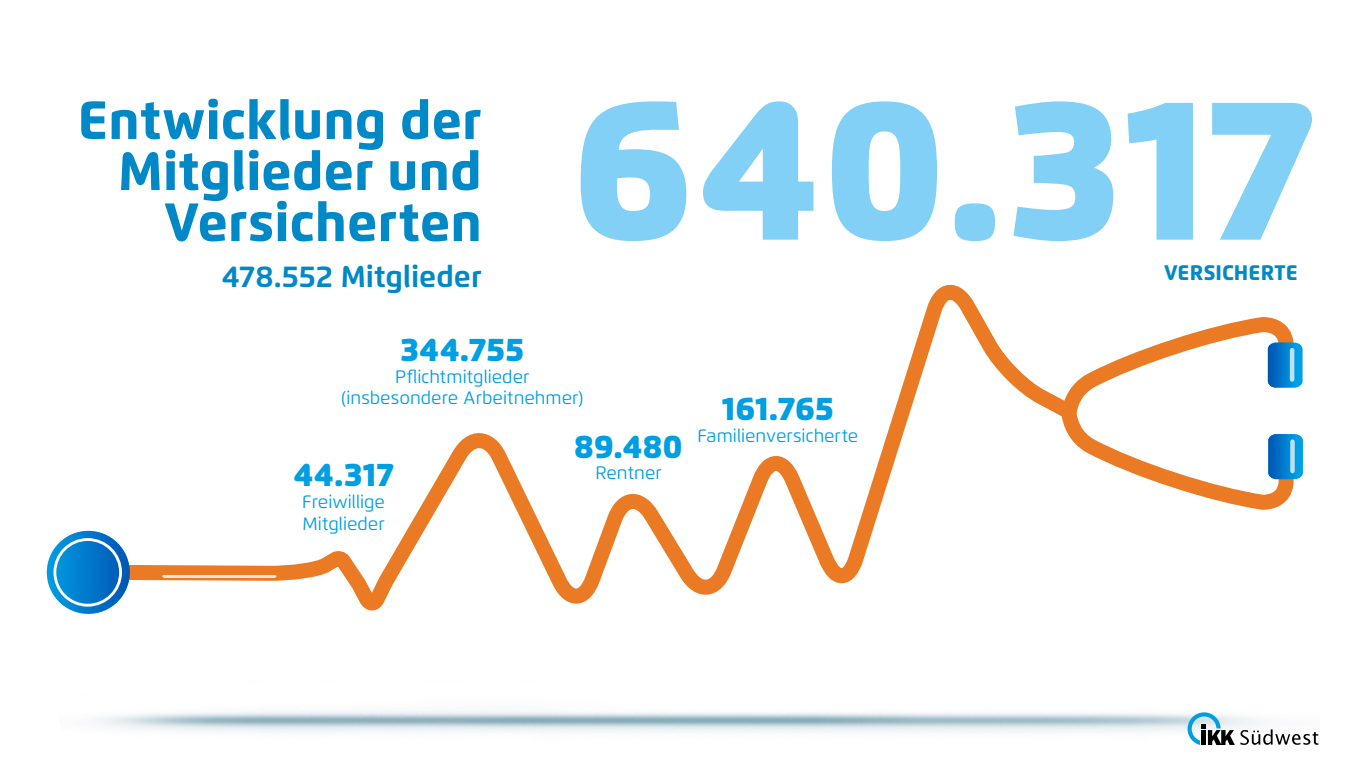
<style>
.page{position:relative;width:1361px;height:766px;background:#fff}
.page>*{position:absolute;margin:0;border:0;box-sizing:border-box;transform-origin:0 0}
.t1{font:900 201.6px "Flexo";letter-spacing:.01em;color:#82d0f5}
.t2{font:800 53.7px/51px "Flexo";color:#0089c6;text-align:right}
.t3{font:900 32.55px "Flexo";color:#009ee3}
.t4{font:700 30px "Flexo";letter-spacing:-.005em;color:#0089c6}
.t5{font:800 21px "Flexo";color:#0089c6}
.t6{font:18px/21.6px "Flexo";color:#009ee3}
</style>
<div class="page">
<svg style="left:113px;top:284px;width:938px;height:327px"></svg>
<svg style="left:1051px;top:317px;width:252px;height:193px"></svg>
<svg style="left:1290px;top:441px;width:4px;height:30px"></svg>
<div style="left:1289px;top:350px;width:5px;height:29px;background:#bae1f5"></div>
<svg style="left:47px;top:530px;width:83px;height:83px;background:#1382cf"></svg>
<div style="left:53px;top:538px;width:69px;height:68px;border:3px solid #fff;border-radius:50%"></div>
<svg style="left:1187px;top:712px;width:131px;height:32px"></svg>
<hr style="left:164px;top:574px;width:111px;height:3px;background:#fff">
<h2 class="t2" style="left:78px;top:94px;width:406px">Entwicklung der<br>Mitglieder und<br>Versicherten</h2>
<h3 class="t4" style="left:222px;top:258px;width:261px">478.552 Mitglieder</h3>
<h1 class="t1" style="left:571px;top:45px;width:745px">640.317</h1>
<p class="t5" style="left:1164px;top:259px;width:136px">VERSICHERTE</p>
<h3 class="t3" style="left:400px;top:329px;width:125px">344.755</h3>
<p class="t6" style="left:341px;top:365px;width:244px;text-align:center">Pflichtmitglieder (insbesondere Arbeitnehmer)</p>
<h3 class="t3" style="left:293px;top:455px;width:102px">44.317</h3>
<p class="t6" style="left:302px;top:491px;width:84px">Freiwillige<br>Mitglieder</p>
<h3 class="t3" style="left:574px;top:426px;width:110px">89.480</h3>
<p class="t6" style="left:595px;top:462px;width:68px">Rentner</p>
<h3 class="t3" style="left:722px;top:389px;width:113px">161.765</h3>
<p class="t6" style="left:697px;top:425px;width:162px">Familienversicherte</p>
</div>
